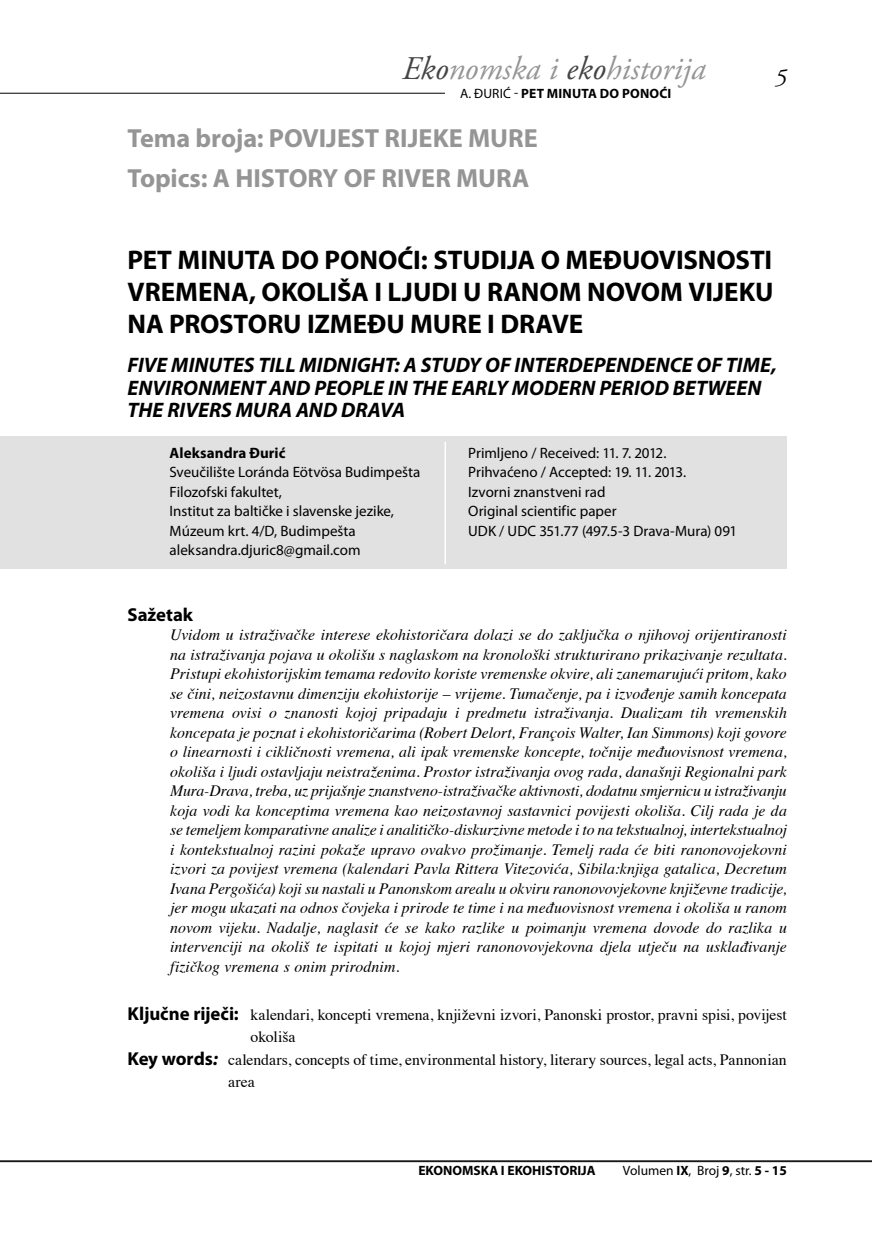
<style>
.page{position:relative;width:872px;height:1234px;background:#fff}
.page>*{position:absolute;margin:0;border:0;box-sizing:border-box;transform-origin:0 0}
.t1{font:italic 33px "Adobe Garamond Pro";color:#959595}
.t2{font:700 27px/31.5px "Myriad Pro";letter-spacing:-.005em;color:#000;text-align:justify}
.t3{font:700 26.25px/40px "Myriad Pro";letter-spacing:-.005em;color:#959595}
.t4{font:italic 24px "Adobe Garamond Pro";color:#000}
.t5{font:italic 700 21px/22.5px "Myriad Pro";color:#000}
.t6{font:700 18.75px "Myriad Pro";color:#000}
.t7{font:italic 15.75px/19.5px "Times";letter-spacing:.005em;color:#000;text-align:justify}
.t8{font:15.75px "Times";color:#000}
.t9{font:15px "Myriad Pro";color:#000}
.t10{font:700 15px "Myriad Pro";letter-spacing:.005em;color:#000}
.t11{font:700 13.5px "Myriad Pro";color:#000}
.t12{font:13.5px "Myriad Pro";color:#000}
.s1{color:#454545}
.s2{font-weight:400}
.s3{font-family:"Myriad Pro";font-weight:700;font-size:18.75px}
.s4{font-family:"Myriad Pro";font-weight:700;font-style:italic;font-size:18.75px}
.s5{font-weight:700}
</style>
<div class="page">
<hr style="left:0;top:93px;width:445px;height:1px;background:#000">
<hr style="left:0;top:1160px;width:872px;height:1px;background:#000">
<div style="left:0;top:436px;width:787px;height:132px;background:#e1e1e1"></div>
<hr style="left:444px;top:442px;width:2px;height:122px;background:#fff">
<h1 class="t1" style="left:402px;top:48px;width:305px"><span class="s1">Eko</span>nomska i <span class="s1">eko</span>historija</h1>
<p class="t11" style="left:460px;top:84px;width:213px"><span class="s2">A. ĐURIĆ -</span> PET MINUTA DO PONOĆI</p>
<h3 class="t3" style="left:128px;top:118px;width:411px">Tema broja: POVIJEST RIJEKE MURE<br>Topics: A HISTORY OF RIVER MURA</h3>
<h3 class="t4" style="left:775px;top:63px;width:13px">5</h3>
<h2 class="t2" style="left:128px;top:244px;width:647px">PET MINUTA DO PONOĆI: STUDIJA O MEĐUOVISNOSTI VREMENA, OKOLIŠA I LJUDI U RANOM NOVOM VIJEKU NA PROSTORU IZMEĐU MURE I DRAVE</h2>
<h3 class="t5" style="left:128px;top:353px;width:650px">FIVE MINUTES TILL MIDNIGHT: A STUDY OF INTERDEPENDENCE OF TIME,<br>ENVIRONMENT AND PEOPLE IN THE EARLY MODERN PERIOD BETWEEN<br>THE RIVERS MURA AND DRAVA</h3>
<p class="t10" style="left:170px;top:443px;width:117px">Aleksandra Đurić</p>
<p class="t9" style="left:468px;top:443px;width:200px">Primljeno / Received: 11. 7. 2012.</p>
<p class="t9" style="left:170px;top:463px;width:252px">Sveučilište Loránda Eötvösa Budimpešta</p>
<p class="t9" style="left:468px;top:463px;width:219px">Prihvaćeno / Accepted: 19. 11. 2013.</p>
<p class="t9" style="left:170px;top:482px;width:114px">Filozofski fakultet,</p>
<p class="t9" style="left:468px;top:482px;width:139px">Izvorni znanstveni rad</p>
<p class="t9" style="left:170px;top:502px;width:226px">Institut za baltičke i slavenske jezike,</p>
<p class="t9" style="left:468px;top:502px;width:150px">Original scientific paper</p>
<p class="t9" style="left:170px;top:521px;width:188px">Múzeum krt. 4/D, Budimpešta</p>
<p class="t9" style="left:468px;top:521px;width:270px">UDK / UDC 351.77 (497.5-3 Drava-Mura) 091</p>
<p class="t9" style="left:170px;top:541px;width:192px">aleksandra.djuric8@gmail.com</p>
<p class="t6" style="left:128px;top:601px;width:67px">Sažetak</p>
<p class="t7" style="left:170px;top:624px;width:618px">Uvidom u istraživačke interese ekohistoričara dolazi se do zaključka o njihovoj orijentiranosti na istraživanja pojava u okolišu s naglaskom na kronološki strukturirano prikazivanje rezultata.<br>Pristupi ekohistorijskim temama redovito koriste vremenske okvire, ali zanemarujući pritom, kako se čini, neizostavnu dimenziju ekohistorije – vrijeme. Tumačenje, pa i izvođenje samih koncepata vremena ovisi o znanosti kojoj pripadaju i predmetu istraživanja. Dualizam tih vremenskih koncepata je poznat i ekohistoričarima (Robert Delort, François Walter, Ian Simmons) koji govore o linearnosti i cikličnosti vremena, ali ipak vremenske koncepte, točnije međuovisnost vremena, okoliša i ljudi ostavljaju neistraženima. Prostor istraživanja ovog rada, današnji Regionalni park Mura-Drava, treba, uz prijašnje znanstveno-istraživačke aktivnosti, dodatnu smjernicu u istraživanju koja vodi ka konceptima vremena kao neizostavnoj sastavnici povijesti okoliša. Cilj rada je da se temeljem komparativne analize i analitičko-diskurzivne metode i to na tekstualnoj, intertekstualnoj i kontekstualnoj razini pokaže upravo ovakvo prožimanje. Temelj rada će biti ranonovojekovni izvori za povijest vremena (kalendari Pavla Rittera Vitezovića, Sibila:knjiga gatalica, Decretum Ivana Pergošića) koji su nastali u Panonskom arealu u okviru ranonovovjekovne književne tradicije, jer mogu ukazati na odnos čovjeka i prirode te time i na međuovisnost vremena i okoliša u ranom novom vijeku. Nadalje, naglasit će se kako razlike u poimanju vremena dovode do razlika u intervenciji na okoliš te ispitati u kojoj mjeri ranonovovjekovna djela utječu na usklađivanje fizičkog vremena s onim prirodnim.</p>
<p class="t8" style="left:128px;top:999px;width:661px"><span class="s3">Ključne riječi:</span> kalendari, koncepti vremena, književni izvori, Panonski prostor, pravni spisi, povijest</p>
<p class="t8" style="left:251px;top:1022px;width:46px">okoliša</p>
<p class="t8" style="left:128px;top:1044px;width:660px"><span class="s3">Key words</span><span class="s4">:</span> calendars, concepts of time, environmental history, literary sources, legal acts, Pannonian</p>
<p class="t8" style="left:228px;top:1067px;width:28px">area</p>
<p class="t11" style="left:418px;top:1161px;width:179px">EKONOMSKA I EKOHISTORIJA</p>
<p class="t12" style="left:623px;top:1161px;width:165px">Volumen <span class="s5">IX</span>, Broj <span class="s5">9</span>, str. <span class="s5">5 - 15</span></p>
</div>
